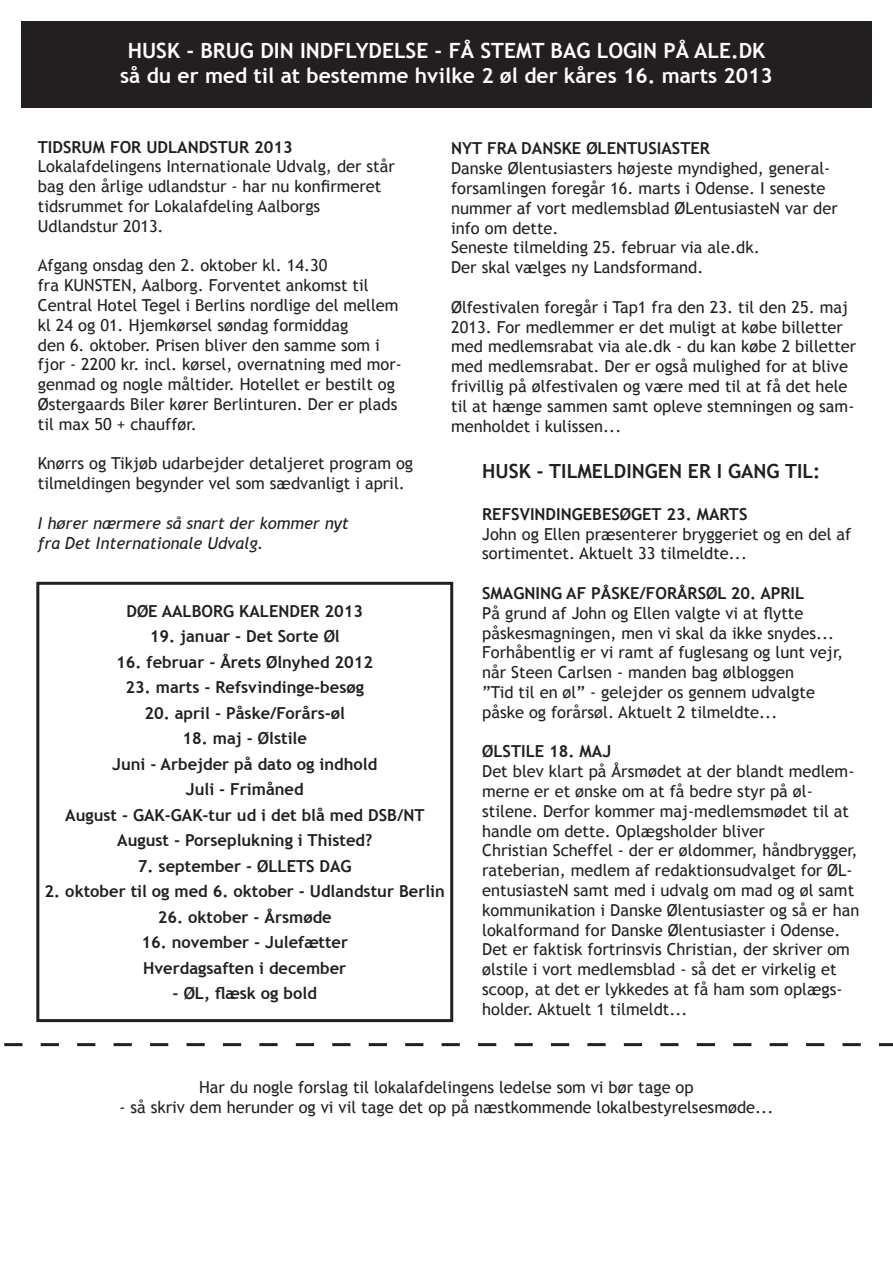
<style>
.page{position:relative;width:893px;height:1263px;background:#fff}
.page>*{position:absolute;margin:0;border:0;box-sizing:border-box;transform-origin:0 0}
.t1{font:700 21px "Trebuchet MS";color:#fff}
.t2{font:700 19.5px "Trebuchet MS";color:#231f20}
.t3{font:16.5px/19.8px "Trebuchet MS";color:#231f20}
.t4{font:700 16.5px "Trebuchet MS";color:#231f20}
.t5{font:italic 16.5px "Trebuchet MS";color:#231f20}
</style>
<div class="page">
<div style="left:36px;top:582px;width:417px;height:440px;border:3px solid #231f20"></div>
<div style="left:21px;top:21px;width:851px;height:87px;background:#231f20"></div>
<svg style="left:4px;top:1043px;width:889px;height:3px"></svg>
<p class="t1" style="left:128px;top:37px;width:144px">HUSK - BRUG DIN</p>
<p class="t1" style="left:300px;top:37px;width:12px">INDF</p>
<p class="t1" style="left:346px;top:37px;width:160px">LYDE LSE - FÅ STEMT</p>
<p class="t1" style="left:551px;top:37px;width:85px">BAG LOGIN</p>
<p class="t1" style="left:663px;top:37px;width:103px">PÅ ALE.DK</p>
<p class="t1" style="left:120px;top:62px;width:654px">så du er med til at bestemme hvilke 2 øl der kåres 16. marts 2013</p>
<p class="t4" style="left:38px;top:136px;width:151px">TIDSRUM FOR UDLAND</p>
<p class="t4" style="left:209px;top:136px;width:85px">STUR 2013</p>
<p class="t3" style="left:38px;top:157px;width:358px">Lokalafdelingens Internationale Udvalg, der står bag den årlige udlandstur - har nu konfirmeret tidsrummet for Lokalafdeling Aalborgs</p>
<p class="t3" style="left:38px;top:216px;width:127px">Udlandstur 2013.</p>
<p class="t3" style="left:38px;top:256px;width:291px">Afgang onsdag den 2. oktober kl. 14.30</p>
<p class="t3" style="left:38px;top:276px;width:332px">fra KUNSTEN, Aalborg. Forventet ankomst til</p>
<p class="t3" style="left:38px;top:296px;width:362px">Central Hotel Tegel i Berlins nordlige del mellem kl 24 og 01. Hjemkørsel søndag formiddag</p>
<p class="t3" style="left:38px;top:335px;width:366px">den 6. oktober. Prisen bliver den samme som i fjor - 2200 kr. incl. kørsel, overnatning med mor&shy;genmad og nogle måltider. Hotellet er bestilt og Østergaards Biler kører Berlinturen. Der er plads til max 50 + chauffør.</p>
<p class="t3" style="left:38px;top:454px;width:377px">Knørrs og Tikjøb udarbejder detaljeret program og tilmeldingen begynder vel som sædvanligt i april.</p>
<p class="t5" style="left:38px;top:513px;width:312px">I hører nærmere så snart der kommer nyt</p>
<p class="t5" style="left:38px;top:533px;width:227px">fra Det Internationale Udvalg.</p>
<p class="t4" style="left:451px;top:138px;width:11px">NYT</p>
<p class="t4" style="left:487px;top:138px;width:11px">FRA</p>
<p class="t4" style="left:521px;top:138px;width:11px">DAN</p>
<p class="t4" style="left:553px;top:138px;width:65px">SKE ØLENT</p>
<p class="t4" style="left:637px;top:138px;width:54px">USIASTER</p>
<p class="t3" style="left:451px;top:159px;width:381px">Danske Ølentusiasters højeste myndighed, general-</p>
<p class="t3" style="left:451px;top:178px;width:388px">forsamlingen foregår 16. marts i Odense. I seneste nummer af vort medlemsblad ØLentusiasteN var der info om dette.</p>
<p class="t3" style="left:451px;top:238px;width:310px">Seneste tilmelding 25. februar via ale.dk.</p>
<p class="t3" style="left:451px;top:258px;width:254px">Der skal vælges ny Landsformand.</p>
<p class="t3" style="left:451px;top:297px;width:407px">Ølfestivalen foregår i Tap1 fra den 23. til den 25. maj 2013. For medlemmer er det muligt at købe billetter med medlemsrabat via ale.dk - du kan købe 2 billetter med medlemsrabat. Der er også mulighed for at blive frivillig på ølfestivalen og være med til at få det hele til at hænge sammen samt opleve stemningen og sam&shy;menholdet i kulissen...</p>
<p class="t2" style="left:482px;top:459px;width:144px">HUSK - TI LMELDINGEN</p>
<p class="t2" style="left:688px;top:459px;width:54px">ER IGANG</p>
<p class="t2" style="left:785px;top:459px;width:37px">TIL:</p>
<p class="t4" style="left:482px;top:504px;width:265px">Refsvindingebesøget 23. marts</p>
<p class="t3" style="left:482px;top:524px;width:371px">John og Ellen præsenterer bryggeriet og en del af sortimentet. Aktuelt 33 tilmeldte...</p>
<p class="t4" style="left:482px;top:583px;width:120px">Smagning af påsk</p>
<p class="t4" style="left:630px;top:583px;width:78px">e/forårsøl</p>
<p class="t4" style="left:731px;top:583px;width:71px">20. april</p>
<p class="t3" style="left:482px;top:603px;width:323px">På grund af John og Ellen valgte vi at flytte</p>
<p class="t3" style="left:482px;top:623px;width:354px">påskesmagningen, men vi skal da ikke snydes...</p>
<p class="t3" style="left:482px;top:643px;width:363px">Forhåbentlig er vi ramt af fuglesang og lunt vejr, når Steen Carlsen - manden bag ølbloggen</p>
<p class="t3" style="left:482px;top:682px;width:334px">”Tid til en øl” - gelejder os gennem udvalgte</p>
<p class="t3" style="left:482px;top:702px;width:297px">påske og forårsøl. Aktuelt 2 tilmeldte...</p>
<p class="t4" style="left:482px;top:741px;width:130px">ØLSTI LE 18. MAJ</p>
<p class="t3" style="left:482px;top:762px;width:374px">Det blev klart på Årsmødet at der blandt medlem&shy;merne er et ønske om at få bedre styr på øl-</p>
<p class="t3" style="left:482px;top:801px;width:368px">stilene. Derfor kommer maj-medlemsmødet til at handle om dette. Oplægsholder bliver</p>
<p class="t3" style="left:482px;top:841px;width:379px">Christian Scheffel - der er øldommer, håndbrygger, rateberian, medlem af redaktionsudvalget for ØL&shy;entusiasteN samt med i udvalg om mad og øl samt kommunikation i Danske Ølentusiaster og så er han lokalformand for Danske Ølentusiaster i Odense.<br>Det er faktisk fortrinsvis Christian, der skriver om ølstile i vort medlemsblad - så det er virkelig et scoop, at det er lykkedes at få ham som oplægs&shy;holder. Aktuelt 1 tilmeldt...</p>
<p class="t4" style="left:126px;top:601px;width:154px">DØE AALBORG KALENDER</p>
<p class="t4" style="left:324px;top:601px;width:40px">2013</p>
<p class="t4" style="left:150px;top:626px;width:192px">19. januar - Det Sorte Øl</p>
<p class="t4" style="left:116px;top:652px;width:258px">16. februar - Årets Ølnyhed 2012</p>
<p class="t4" style="left:125px;top:677px;width:240px">23. marts - Refsvindinge-besøg</p>
<p class="t4" style="left:144px;top:703px;width:202px">20. april - Påske/Forårs-øl</p>
<p class="t4" style="left:183px;top:728px;width:126px">18. maj - Ølstile</p>
<p class="t4" style="left:112px;top:754px;width:267px">Juni - Arbejder på dato og indhold</p>
<p class="t4" style="left:186px;top:779px;width:119px">Juli - Frimåned</p>
<p class="t4" style="left:65px;top:805px;width:350px">August - GAK-GAK-tur ud i det blå med DSB/NT</p>
<p class="t4" style="left:117px;top:830px;width:257px">August - Porseplukning i Thisted?</p>
<p class="t4" style="left:138px;top:856px;width:193px">7. september - ØLLETS DAG</p>
<p class="t4" style="left:45px;top:881px;width:402px">2. oktober til og med 6. oktober - Udlandstur Berlin</p>
<p class="t4" style="left:158px;top:907px;width:175px">26. oktober - Årsmøde</p>
<p class="t4" style="left:141px;top:932px;width:208px">16. november - Julefætter</p>
<p class="t4" style="left:143px;top:958px;width:205px">Hverdagsaften i december</p>
<p class="t4" style="left:173px;top:983px;width:146px">- ØL, flæsk og bold</p>
<p class="t3" style="left:199px;top:1077px;width:496px">Har du nogle forslag til lokalafdelingens ledelse som vi bør tage op</p>
<p class="t3" style="left:119px;top:1097px;width:655px">- så skriv dem herunder og vi vil tage det op på næstkommende lokalbestyrelsesmøde...</p>
</div>
